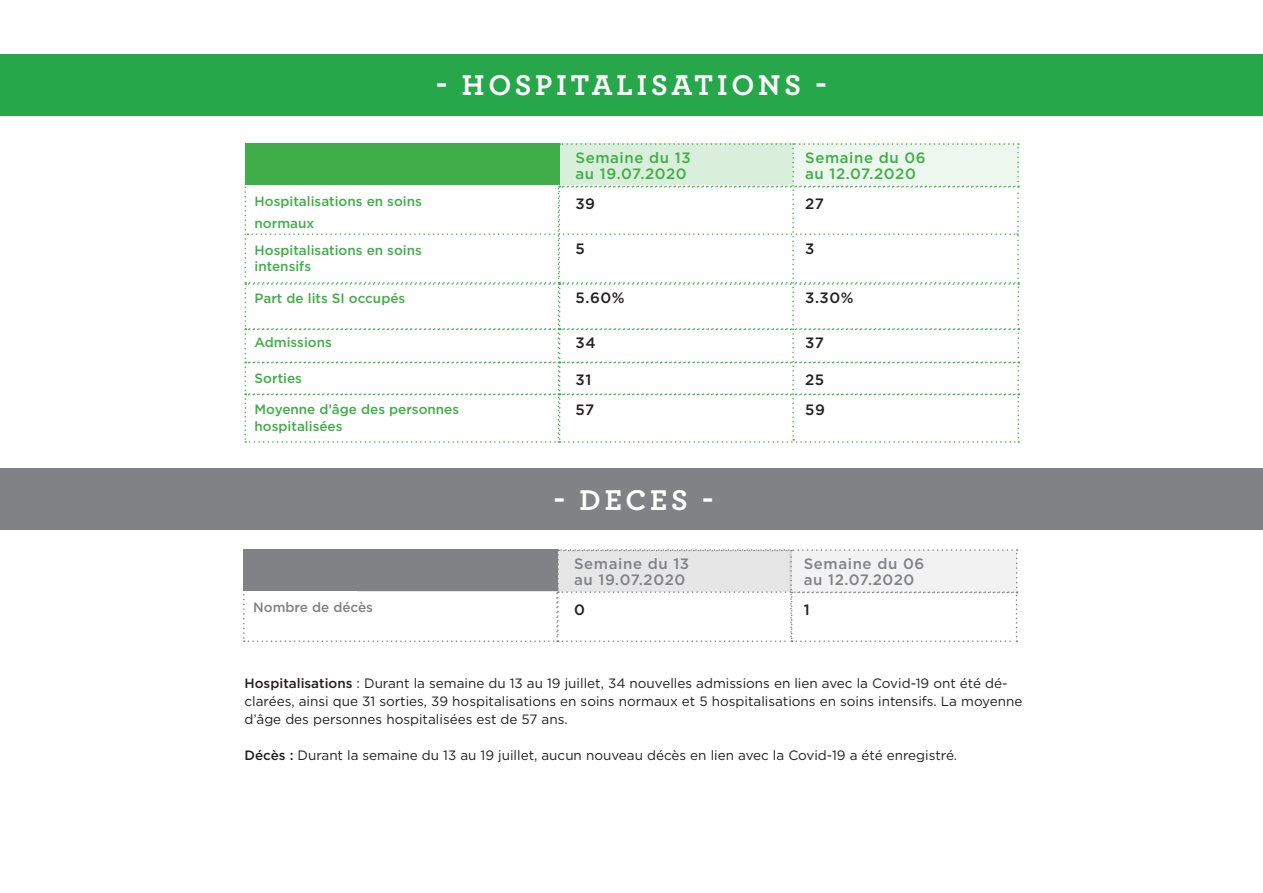
<style>
.page{position:relative;width:1263px;height:893px;background:#fff}
.page>*{position:absolute;margin:0;border:0;box-sizing:border-box;transform-origin:0 0}
.t1{font:700 30px "Archer";letter-spacing:.13em;color:#fff}
.t2{font:500 15px "Gotham";letter-spacing:.04em;color:#40ae49}
.t3{font:500 15px "Gotham";letter-spacing:.04em;color:#808285}
.t4{font:500 15px "Gotham";letter-spacing:.04em;color:#231f20}
.t5{font:13.5px/18px "Gotham";color:#231f20}
.t6{font:500 13.5px/16.5px "Gotham";color:#40ae49}
.t7{font:500 13.5px "Gotham";color:#808285}
.s1{font-weight:500}
</style>
<div class="page">
<div style="left:0;top:54px;width:1263px;height:62px;background:#26a84a"></div>
<svg style="left:244px;top:143px;width:775px;height:300px"></svg>
<div style="left:0;top:468px;width:1263px;height:62px;background:#808285"></div>
<svg style="left:243px;top:549px;width:775px;height:93px"></svg>
<svg style="left:357px;top:550px;width:432px;height:42px;background:#b6b7b8"></svg>
<div style="left:789px;top:550px;width:227px;height:42px;background:#f2f2f3"></div>
<p class="t1" style="left:436px;top:61px;width:392px">- HOSPITALISATIONS -</p>
<p class="t6" style="left:255px;top:193px;width:169px">Hospitalisations en soins</p>
<p class="t6" style="left:255px;top:215px;width:61px">normaux</p>
<p class="t6" style="left:255px;top:242px;width:169px">Hospitalisations en soins</p>
<p class="t6" style="left:255px;top:258px;width:58px">intensifs</p>
<p class="t6" style="left:255px;top:290px;width:152px">Part de lits SI occupés</p>
<p class="t6" style="left:255px;top:334px;width:79px">Admissions</p>
<p class="t6" style="left:255px;top:370px;width:49px">Sorties</p>
<p class="t6" style="left:255px;top:401px;width:206px">Moyenne d’âge des personnes hospitalisées</p>
<p class="t7" style="left:253px;top:599px;width:121px">Nombre de décès</p>
<p class="t2" style="left:575px;top:148px;width:117px">Semaine du 13</p>
<p class="t2" style="left:575px;top:165px;width:113px">au 19.07.2020</p>
<p class="t4" style="left:575px;top:194px;width:21px">39</p>
<p class="t4" style="left:575px;top:240px;width:11px">5</p>
<p class="t4" style="left:575px;top:289px;width:51px">5.60%</p>
<p class="t4" style="left:575px;top:334px;width:22px">34</p>
<p class="t4" style="left:575px;top:371px;width:17px">31</p>
<p class="t4" style="left:575px;top:401px;width:20px">57</p>
<p class="t1" style="left:554px;top:476px;width:161px">- DECES -</p>
<p class="t2" style="left:805px;top:148px;width:122px">Semaine du 06</p>
<p class="t2" style="left:805px;top:165px;width:112px">au 12.07.2020</p>
<p class="t4" style="left:805px;top:194px;width:20px">27</p>
<p class="t4" style="left:805px;top:240px;width:11px">3</p>
<p class="t4" style="left:805px;top:289px;width:50px">3.30%</p>
<p class="t4" style="left:805px;top:334px;width:20px">37</p>
<p class="t4" style="left:805px;top:371px;width:21px">25</p>
<p class="t4" style="left:805px;top:401px;width:21px">59</p>
<p class="t3" style="left:574px;top:554px;width:117px">Semaine du 13</p>
<p class="t3" style="left:574px;top:571px;width:113px">au 19.07.2020</p>
<p class="t4" style="left:574px;top:600px;width:12px">0</p>
<p class="t4" style="left:804px;top:600px;width:7px">1</p>
<p class="t3" style="left:804px;top:554px;width:122px">Semaine du 06</p>
<p class="t3" style="left:804px;top:571px;width:112px">au 12.07.2020</p>
<p class="t5" style="left:244px;top:674px;width:779px"><span class="s1">Hospitalisations</span> : Durant la semaine du 13 au 19 juillet, 34 nouvelles admissions en lien avec la Covid-19 ont été dé&shy;clarées, ainsi que 31 sorties, 39 hospitalisations en soins normaux et 5 hospitalisations en soins intensifs. La moyenne d’âge des personnes hospitalisées est de 57 ans.</p>
<p class="t5" style="left:244px;top:746px;width:714px"><span class="s1">Décès :</span> Durant la semaine du 13 au 19 juillet, aucun nouveau décès en lien avec la Covid-19 a été enregistré.</p>
</div>
